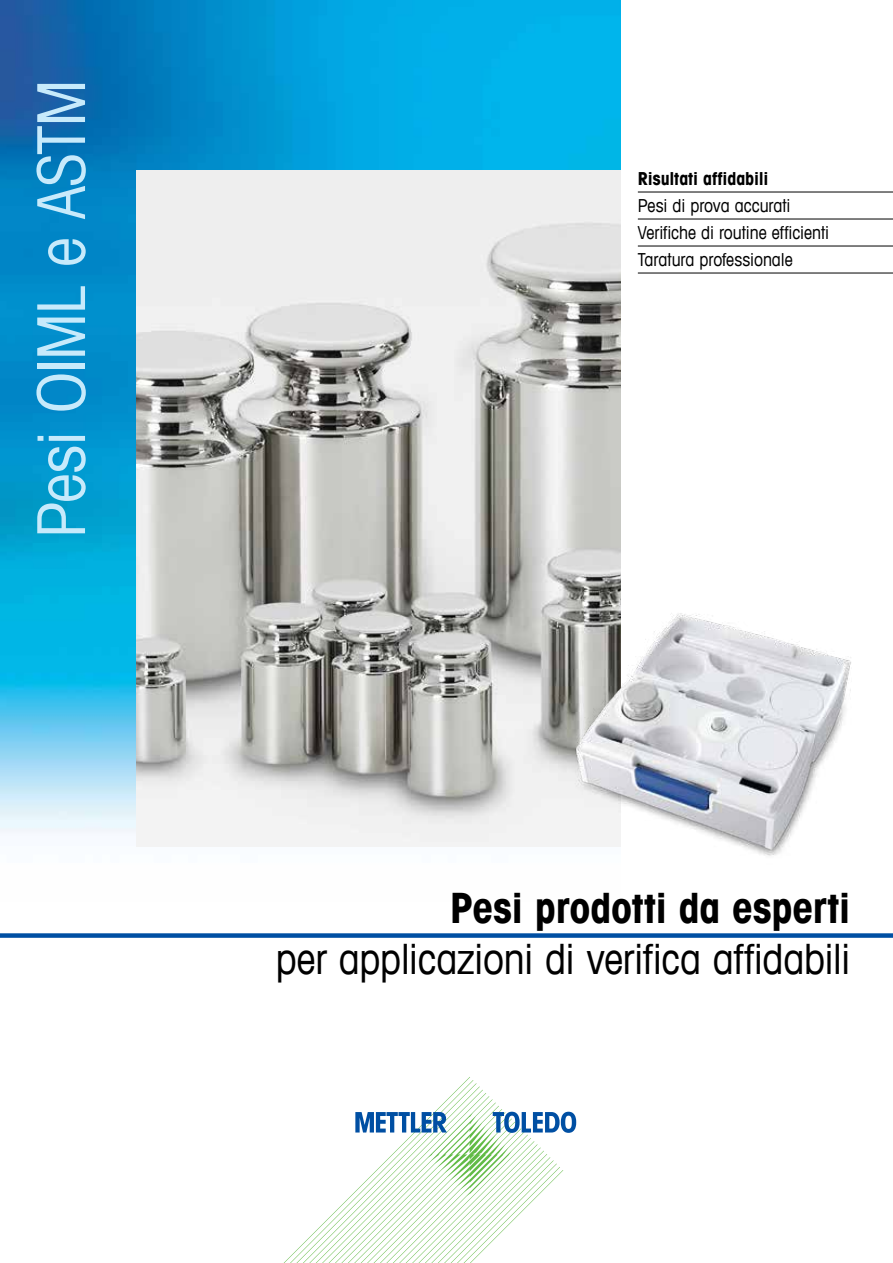
<style>
.page{position:relative;width:893px;height:1263px;background:#fff}
.page>*{position:absolute;margin:0;border:0;box-sizing:border-box;transform-origin:0 0}
.t1{font:condensed 66px "Avant Garde Com";letter-spacing:-.02em;color:#c7eafb}
.t2{font:condensed 42px "Avant Garde Com";letter-spacing:-.01em;color:#000}
.t3{font:700 condensed 42px "Avant Garde Com";letter-spacing:-.005em;color:#000}
.t4{font:condensed 18px/27px "Avant Garde Com";letter-spacing:-.005em;color:#000}
.t5{font:700 condensed 18px "Avant Garde Com";letter-spacing:-.005em;color:#000}
</style>
<div class="page">
<img style="left:0;top:0;width:621px;height:847px">
<div style="left:0;top:933px;width:893px;height:5px;background:#004fa3"></div>
<svg style="left:284px;top:1077px;width:292px;height:186px"></svg>
<hr style="left:638px;top:192px;width:255px;height:1px;background:#000">
<hr style="left:638px;top:219px;width:255px;height:1px;background:#000">
<hr style="left:638px;top:246px;width:255px;height:1px;background:#000">
<hr style="left:638px;top:273px;width:255px;height:1px;background:#000">
<img style="left:136px;top:170px;width:485px;height:676px">
<img style="left:568px;top:604px;width:283px;height:252px">
<h1 class="t1" style="left:21px;top:538px;width:460px;rotate:-90deg">Pesi OIML e ASTM</h1>
<p class="t5" style="left:638px;top:167px;width:132px">Risultati affidabili</p>
<p class="t4" style="left:638px;top:191px;width:193px">Pesi di prova accurati<br>Verifiche di routine efficienti<br>Taratura professionale</p>
<h2 class="t3" style="left:450px;top:881px;width:402px">Pesi prodotti da esperti</h2>
<h2 class="t2" style="left:276px;top:933px;width:576px">per applicazioni di verifica affidabili</h2>
</div>
